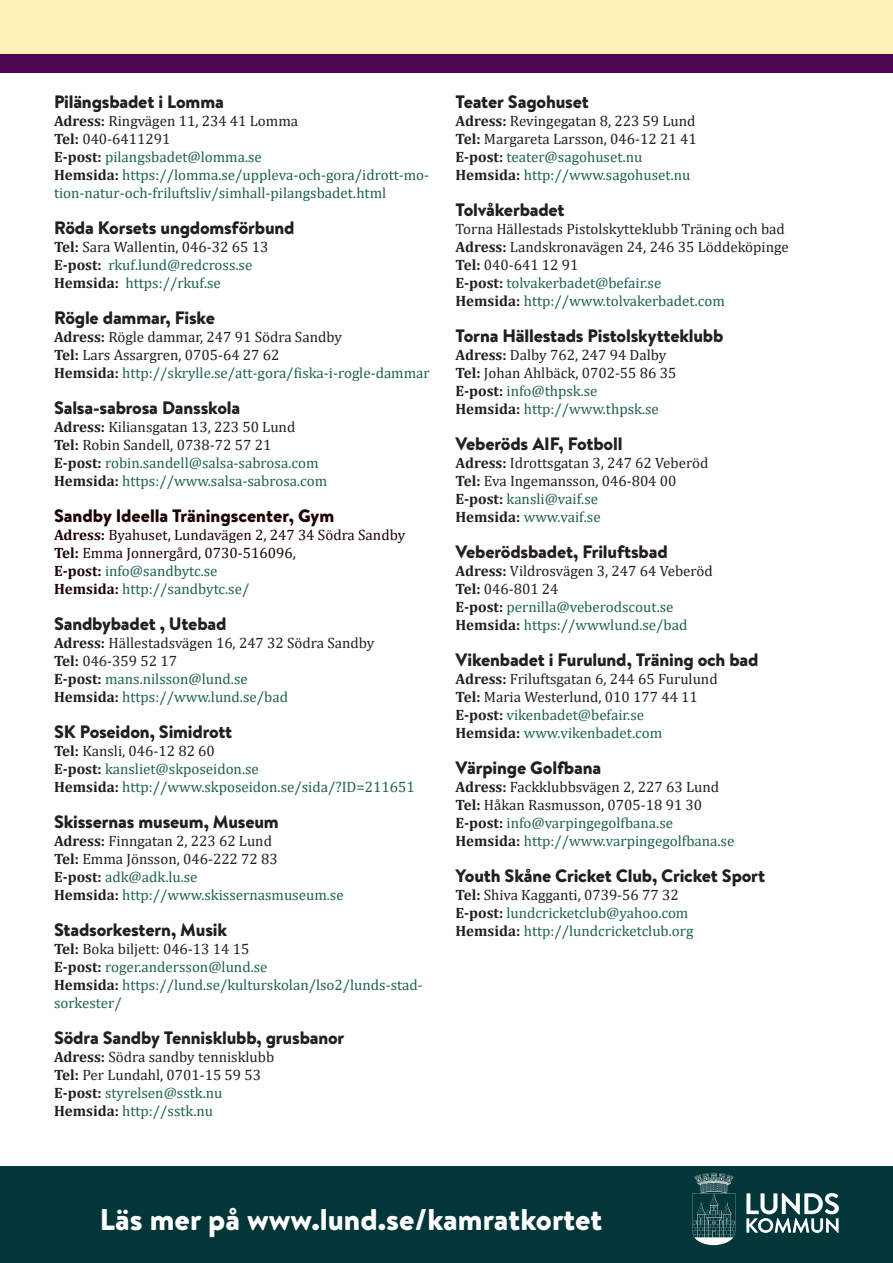
<style>
.page{position:relative;width:893px;height:1263px;background:#fff}
.page>*{position:absolute;margin:0;border:0;box-sizing:border-box;transform-origin:0 0}
.t1{font:900 30px "Brandon Text";color:#fff}
.bröd{font:900 18px "Brandon Text";letter-spacing:-.01em;color:#231f20}
.bröd-2{font:900 18px "Brandon Text";color:#1e0000}
.bröd-3{font:15px/18px "Cambria";color:#1e6251}
.bröd-4{font:15px/18px "Cambria";color:#231f20}
.bröd-5{font:15px "Cambria";color:#1e0000}
.s1{font-weight:700}
.s2{color:#1e6251}
.s3{font-weight:700;color:#231f20}
.s4{color:#231f20}
.s5{font-weight:700;color:#1e0000}
</style>
<div class="page">
<div style="left:0;top:0;width:892px;height:54px;background:#fff1b8"></div>
<div style="left:0;top:1166px;width:893px;height:97px;background:#033638"></div>
<svg style="left:746px;top:1193px;width:93px;height:40px"></svg>
<svg style="left:692px;top:1173px;width:43px;height:72px"></svg>
<div style="left:0;top:54px;width:892px;height:18px;background:#4f0650"></div>
<p class="bröd" style="left:54px;top:89px;width:171px">Pilängsbadet i Lomma</p>
<p class="bröd-4" style="left:54px;top:112px;width:246px"><span class="s1">Adress:</span> Ringvägen 11, 234 41 Lomma<br><span class="s1">Tel:</span> 040-6411291<br><span class="s1">E-post:</span> <span class="s2">pilangsbadet@lomma.se</span></p>
<p class="bröd-3" style="left:54px;top:166px;width:377px"><span class="s3">Hemsida:</span> https://lomma.se/uppleva-och-gora/idrott-mo&shy;tion-natur-och-friluftsliv/simhall-pilangsbadet.html</p>
<p class="bröd" style="left:54px;top:215px;width:242px">Röda Korsets ungdomsförbund</p>
<p class="bröd-3" style="left:54px;top:238px;width:216px"><span class="s3">Tel:</span> <span class="s4">Sara Wallentin, 046-32 65 13<br></span><span class="s3">E-post:</span> rkuf.lund@redcross.se<br><span class="s3">Hemsida:</span> https://rkuf.se</p>
<p class="bröd" style="left:54px;top:305px;width:162px">Rögle dammar, Fiske</p>
<p class="bröd-4" style="left:54px;top:328px;width:377px"><span class="s1">Adress:</span> Rögle dammar, 247 91 Södra Sandby<br><span class="s1">Tel:</span> Lars Assargren, 0705-64 27 62<br><span class="s1">Hemsida:</span> <span class="s2">http://skrylle.se/att-gora/fiska-i-rogle-dammar</span></p>
<p class="bröd" style="left:54px;top:395px;width:188px">Salsa-sabrosa Dansskola</p>
<p class="bröd-3" style="left:54px;top:418px;width:275px"><span class="s3">Adress:</span> <span class="s4">Kiliansgatan 13, 223 50 Lund<br></span><span class="s3">Tel:</span> <span class="s4">Robin Sandell, 0738-72 57 21<br></span><span class="s3">E-post:</span> robin.sandell@salsa-sabrosa.com <span class="s3">Hemsida:</span> https://www.salsa-sabrosa.com</p>
<p class="bröd-2" style="left:54px;top:503px;width:282px">Sandby Ideella Träningscenter, Gym</p>
<p class="bröd-5" style="left:54px;top:526px;width:353px"><span class="s1">Adress:</span> Byahuset, Lundavägen 2, 247 34 Södra Sandby</p>
<p class="bröd-5" style="left:54px;top:544px;width:243px"><span class="s1">Tel:</span> Emma Jonnergård, 0730-516096,</p>
<p class="bröd-3" style="left:54px;top:562px;width:165px"><span class="s5">E-post:</span> info@sandbytc.se</p>
<p class="bröd-3" style="left:54px;top:580px;width:197px"><span class="s5">Hemsida:</span> http://sandbytc.se/</p>
<p class="bröd" style="left:54px;top:611px;width:174px">Sandbybadet , Utebad</p>
<p class="bröd-4" style="left:54px;top:634px;width:322px"><span class="s1">Adress:</span> Hällestadsvägen 16, 247 32 Södra Sandby <span class="s1">Tel:</span> 046-359 52 17<br><span class="s1">E-post:</span> <span class="s2">mans.nilsson@lund.se<br></span><span class="s1">Hemsida:</span> <span class="s2">https://www.lund.se/bad</span></p>
<p class="bröd" style="left:54px;top:719px;width:180px">SK Poseidon, Simidrott</p>
<p class="bröd-3" style="left:54px;top:742px;width:362px"><span class="s3">Tel:</span> <span class="s4">Kansli, 046-12 82 60<br></span><span class="s3">E-post:</span> kansliet@skposeidon.se<br><span class="s3">Hemsida:</span> http://www.skposeidon.se/sida/?ID=211651</p>
<p class="bröd" style="left:54px;top:809px;width:226px">Skissernas museum, Museum</p>
<p class="bröd-4" style="left:54px;top:832px;width:291px"><span class="s1">Adress:</span> Finngatan 2, 223 62 Lund<br><span class="s1">Tel:</span> Emma Jönsson, 046-222 72 83<br><span class="s1">E-post:</span> <span class="s2">adk@adk.lu.se<br></span><span class="s1">Hemsida:</span> <span class="s2">http://www.skissernasmuseum.se</span></p>
<p class="bröd" style="left:54px;top:917px;width:175px">Stadsorkestern, Musik</p>
<p class="bröd-3" style="left:54px;top:940px;width:370px"><span class="s3">Tel:</span> <span class="s4">Boka biljett: 046-13 14 15<br></span><span class="s3">E-post:</span> roger.andersson@lund.se<br><span class="s3">Hemsida:</span> https://lund.se/kulturskolan/lso2/lunds-stad&shy;sorkester/</p>
<p class="bröd" style="left:54px;top:1025px;width:292px">Södra Sandby Tennisklubb, grusbanor</p>
<p class="bröd-4" style="left:54px;top:1048px;width:222px"><span class="s1">Adress:</span> Södra sandby tennisklubb<br><span class="s1">Tel:</span> Per Lundahl, 0701-15 59 53<br><span class="s1">E-post:</span> <span class="s2">styrelsen@sstk.nu<br></span><span class="s1">Hemsida:</span> <span class="s2">http://sstk.nu</span></p>
<p class="bröd" style="left:455px;top:89px;width:135px">Teater Sagohuset</p>
<p class="bröd-4" style="left:455px;top:112px;width:243px"><span class="s1">Adress:</span> Revingegatan 8, 223 59 Lund <span class="s1">Tel:</span> Margareta Larsson, 046-12 21 41<br><span class="s1">E-post:</span> <span class="s2">teater@sagohuset.nu </span><span class="s1">Hemsida:</span> <span class="s2">http://www.sagohuset.nu</span></p>
<p class="bröd" style="left:455px;top:197px;width:111px">Tolvåkerbadet</p>
<p class="bröd-4" style="left:455px;top:220px;width:331px">Torna Hällestads Pistolskytteklubb Träning och bad</p>
<p class="bröd-3" style="left:455px;top:238px;width:335px"><span class="s3">Adress:</span> <span class="s4">Landskronavägen 24, 246 35 Löddeköpinge </span><span class="s3">Tel:</span> <span class="s4">040-641 12 91<br></span><span class="s3">E-post:</span> tolvakerbadet@befair.se<br><span class="s3">Hemsida:</span> http://www.tolvakerbadet.com</p>
<p class="bröd" style="left:455px;top:323px;width:269px">Torna Hällestads Pistolskytteklubb</p>
<p class="bröd-4" style="left:455px;top:346px;width:222px"><span class="s1">Adress:</span> Dalby 762, 247 94 Dalby<br><span class="s1">Tel:</span> Johan Ahlbäck, 0702-55 86 35<br><span class="s1">E-post:</span> <span class="s2">info@thpsk.se<br></span><span class="s1">Hemsida:</span> <span class="s2">http://www.thpsk.se</span></p>
<p class="bröd" style="left:455px;top:431px;width:168px">Veberöds AIF, Fotboll</p>
<p class="bröd-4" style="left:455px;top:454px;width:254px"><span class="s1">Adress:</span> Idrottsgatan 3, 247 62 Veberöd<br><span class="s1">Tel:</span> Eva Ingemansson, 046-804 00<br><span class="s1">E-post:</span> <span class="s2">kansli@vaif.se</span></p>
<p class="bröd-3" style="left:455px;top:508px;width:147px"><span class="s3">Hemsida:</span> www.vaif.se</p>
<p class="bröd" style="left:455px;top:539px;width:214px">Veberödsbadet, Friluftsbad</p>
<p class="bröd-3" style="left:455px;top:562px;width:259px"><span class="s3">Adress:</span> <span class="s4">Vildrosvägen 3, 247 64 Veberöd<br></span><span class="s3">Tel:</span> <span class="s4">046-801 24<br></span><span class="s3">E-post:</span> pernilla@veberodscout.se<br><span class="s3">Hemsida:</span> https://wwwlund.se/bad</p>
<p class="bröd" style="left:455px;top:647px;width:305px">Vikenbadet i Furulund, Träning och bad</p>
<p class="bröd-4" style="left:455px;top:670px;width:264px"><span class="s1">Adress:</span> Friluftsgatan 6, 244 65 Furulund <span class="s1">Tel:</span> Maria Westerlund, 010 177 44 11<br><span class="s1">E-post:</span> <span class="s2">vikenbadet@befair.se<br></span><span class="s1">Hemsida:</span> <span class="s2">www.vikenbadet.com</span></p>
<p class="bröd" style="left:455px;top:755px;width:147px">Värpinge Golfbana</p>
<p class="bröd-3" style="left:455px;top:778px;width:280px"><span class="s3">Adress:</span> <span class="s4">Fackklubbsvägen 2, 227 63 Lund </span><span class="s3">Tel:</span> <span class="s4">Håkan Rasmusson, 0705-18 91 30<br></span><span class="s3">E-post:</span> info@varpingegolfbana.se <span class="s3">Hemsida:</span> http://www.varpingegolfbana.se</p>
<p class="bröd" style="left:455px;top:863px;width:311px">Youth Skåne Cricket Club, Cricket Sport</p>
<p class="bröd-3" style="left:455px;top:886px;width:239px"><span class="s3">Tel:</span> <span class="s4">Shiva Kagganti, 0739-56 77 32<br></span><span class="s3">E-post:</span> lundcricketclub@yahoo.com<br><span class="s3">Hemsida:</span> http://lundcricketclub.org</p>
<p class="t1" style="left:100px;top:1198px;width:504px">Läs mer på www.lund.se/kamratkortet</p>
</div>
